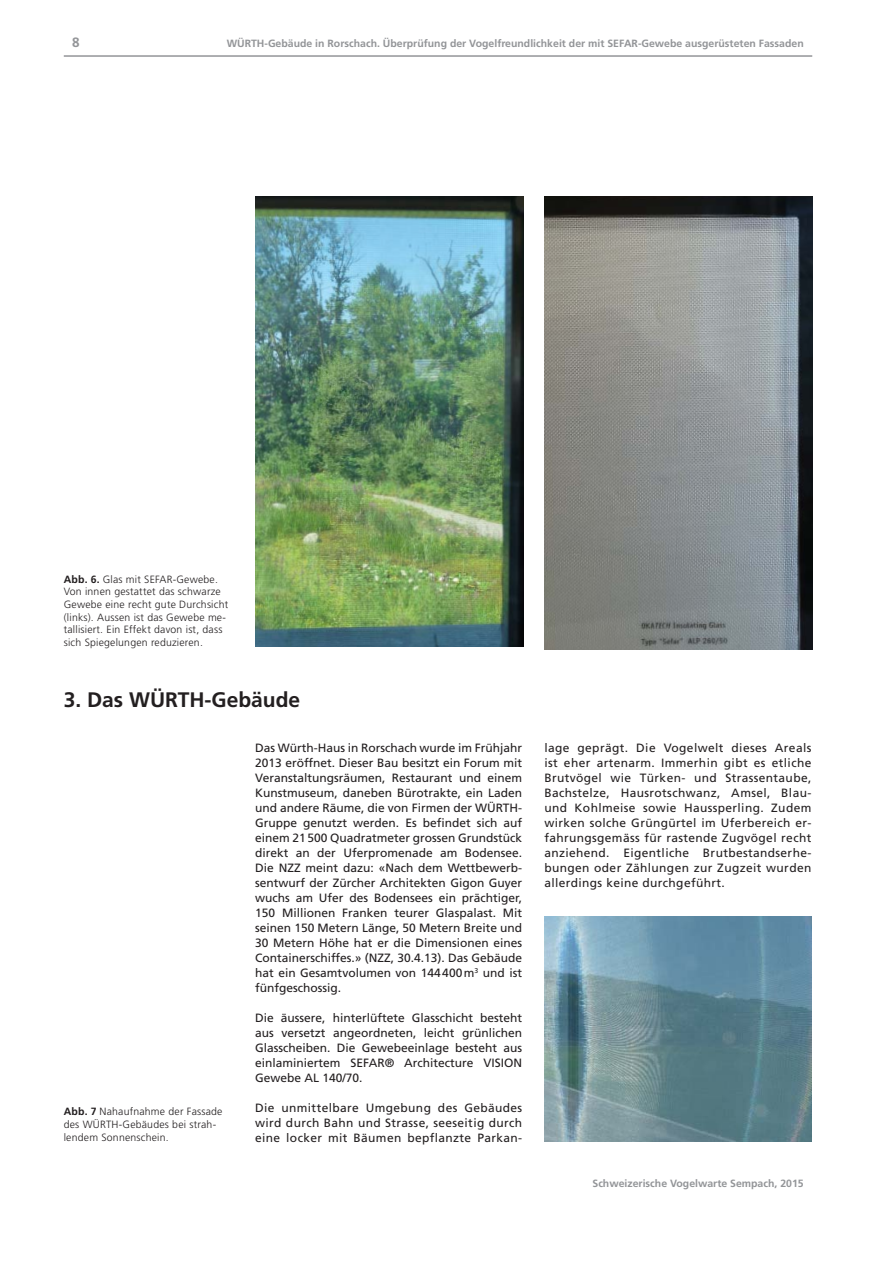
<style>
.page{position:relative;width:893px;height:1263px;background:#fff}
.page>*{position:absolute;margin:0;border:0;box-sizing:border-box;transform-origin:0 0}
.t1{font:700 21px "Frutiger";color:#231f20}
.t2{font:700 13.5px "Frutiger";color:#939598}
.t3{font:12px/15px "Frutiger";letter-spacing:.015em;color:#231f20;text-align:justify}
.t4{font:300 10.5px/12.6px "Frutiger";letter-spacing:.02em;color:#231f20}
.t5{font:700 10.5px "Frutiger";color:#939598}
.s1{font-weight:700}
</style>
<div class="page">
<hr style="left:64px;top:55px;width:748px;height:2px;background:#939598">
<img style="left:544px;top:917px;width:267px;height:225px">
<img style="left:544px;top:197px;width:268px;height:452px">
<img style="left:255px;top:197px;width:268px;height:450px">
<p class="t2" style="left:72px;top:37px;width:9px">8</p>
<p class="t5" style="left:227px;top:39px;width:578px">WÜRTH-Gebäude in Rorschach. Überprüfung der Vogelfreundlichkeit der mit SEFAR-Gewebe ausgerüsteten Fassaden</p>
<p class="t4" style="left:64px;top:574px;width:166px"><span class="s1">Abb. 6.</span> Glas mit SEFAR-Gewebe.<br>Von innen gestattet das schwarze Gewebe eine recht gute Durchsicht (links). Aussen ist das Gewebe me&shy;tallisiert. Ein Effekt davon ist, dass sich Spiegelungen reduzieren.</p>
<h1 class="t1" style="left:64px;top:691px;width:238px">3. Das WÜRTH-Gebäude</h1>
<p class="t4" style="left:64px;top:1106px;width:160px"><span class="s1">Abb. 7</span> Nahaufnahme der Fassade des WÜRTH-Gebäudes bei strah&shy;lendem Sonnenschein.</p>
<p class="t3" style="left:255px;top:741px;width:269px">Das Würth-Haus in Rorschach wurde im Frühjahr 2013 eröffnet. Dieser Bau besitzt ein Forum mit Veranstaltungsräumen, Restaurant und einem Kunstmuseum, daneben Bürotrakte, ein Laden und andere Räume, die von Firmen der WÜRTH-Gruppe genutzt werden. Es befindet sich auf einem 21 500 Quadratmeter grossen Grundstück direkt an der Uferpromenade am Bodensee.<br>Die NZZ meint dazu: «Nach dem Wettbewerb&shy;sentwurf der Zürcher Architekten Gigon Guyer wuchs am Ufer des Bodensees ein prächtiger, 150 Millionen Franken teurer Glaspalast. Mit seinen 150 Metern Länge, 50 Metern Breite und 30 Metern Höhe hat er die Dimensionen eines Containerschiffes.» (NZZ, 30.4.13). Das Gebäude hat ein Gesamtvolumen von 144 400 m<sup>3</sup> und ist fünfgeschossig.</p>
<p class="t3" style="left:255px;top:1011px;width:269px">Die äussere, hinterlüftete Glasschicht besteht aus versetzt angeordneten, leicht grünlichen Glasscheiben. Die Gewebeeinlage besteht aus einlaminiertem SEFAR® Architecture VISION Gewebe AL 140/70.</p>
<p class="t3" style="left:255px;top:1101px;width:269px">Die unmittelbare Umgebung des Gebäudes wird durch Bahn und Strasse, seeseitig durch eine locker mit Bäumen bepflanzte Parkan-</p>
<p class="t3" style="left:544px;top:741px;width:269px">lage geprägt. Die Vogelwelt dieses Areals ist eher artenarm. Immerhin gibt es etliche Brutvögel wie Türken- und Strassentaube, Bachstelze, Hausrotschwanz, Amsel, Blau&shy;und Kohlmeise sowie Haussperling. Zudem wirken solche Grüngürtel im Uferbereich er&shy;fahrungsgemäss für rastende Zugvögel recht anziehend. Eigentliche Brutbestandserhe&shy;bungen oder Zählungen zur Zugzeit wurden allerdings keine durchgeführt.</p>
<p class="t5" style="left:592px;top:1179px;width:213px">Schweizerische Vogelwarte Sempach, 2015</p>
</div>
